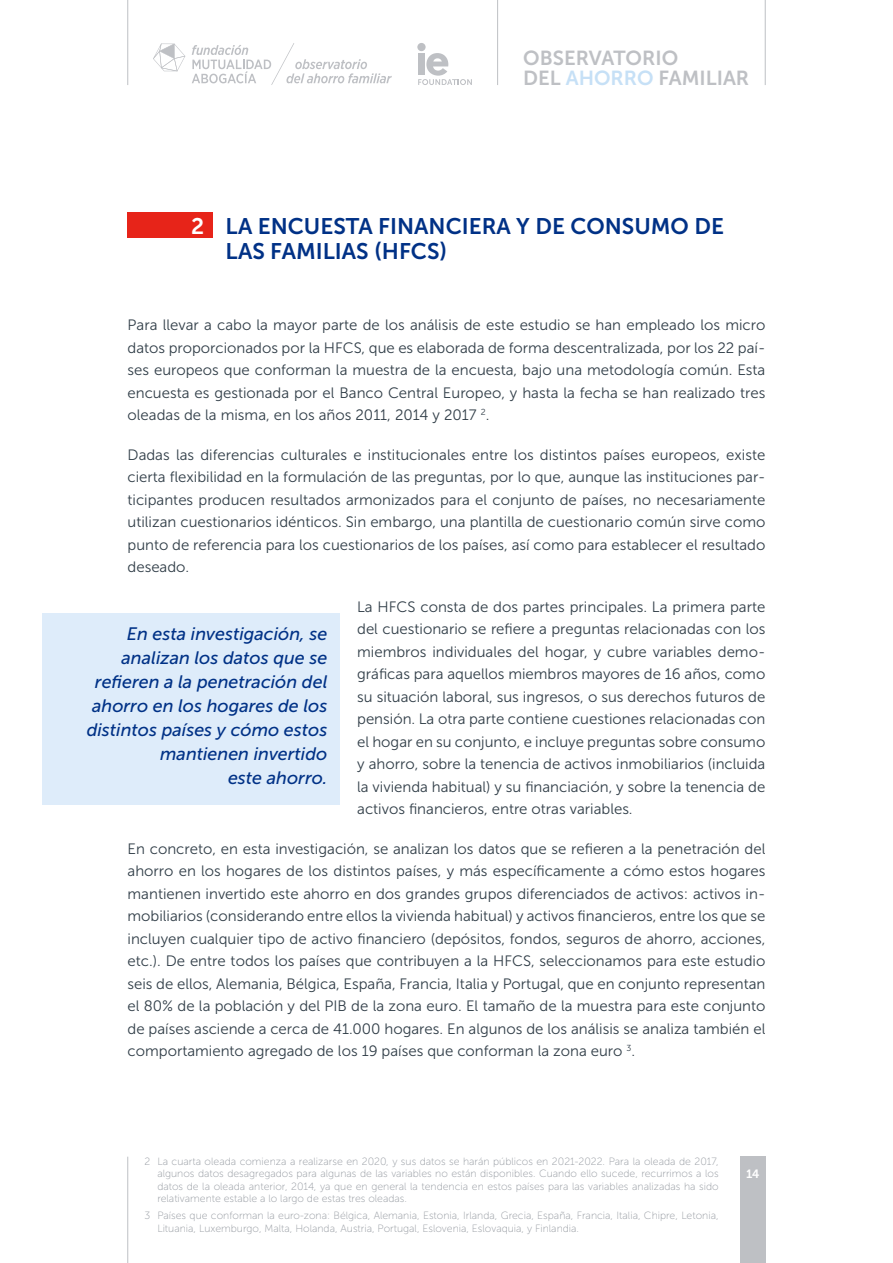
<style>
.page{position:relative;width:893px;height:1263px;background:#fff}
.page>*{position:absolute;margin:0;border:0;box-sizing:border-box;transform-origin:0 0}
.t1{font:22.5px/25.5px "Museo Sans 700";color:#003186}
.t2{font:22.5px "Museo Sans 700";color:#fff}
.t3{font:20.25px/19.5px "Museo Sans 700";color:#bec0c4}
.t4{font:italic 18px/24px "Museo Sans 500";color:#003186;text-align:right}
.t5{font:15px/22.5px "Museo Sans 300";color:#313e48;text-align:justify}
.t6{font:12px "Museo 700";color:#fff}
.t7{font:10.5px/12.6px "Museo Sans 100";color:#93989f;text-align:justify}
.s1{color:#c6e0f6}
</style>
<div class="page">
<div style="left:740px;top:1157px;width:25px;height:106px;background:#bec0c4"></div>
<hr style="left:127px;top:1157px;width:1px;height:106px;background:#bec0c4">
<div style="left:417px;top:43px;width:9px;height:8px;background:#bec0c4;border-radius:50%"></div>
<svg style="left:418px;top:53px;width:54px;height:32px"></svg>
<svg style="left:192px;top:43px;width:200px;height:42px"></svg>
<svg style="left:153px;top:44px;width:32px;height:27px"></svg>
<hr style="left:127px;top:0;width:1px;height:85px;background:#bec0c4">
<hr style="left:765px;top:0;width:1px;height:85px;background:#bec0c4">
<hr style="left:497px;top:0;width:1px;height:85px;background:#bec0c4">
<div style="left:43px;top:614px;width:297px;height:191px;background:#deecfa"></div>
<div style="left:128px;top:213px;width:85px;height:25px;background:#e72419"></div>
<h2 class="t3" style="left:523px;top:48px;width:227px">OBSERVATORIO<br>DEL <span class="s1">AHORRO</span> FAMILIAR</h2>
<p class="t2" style="left:191px;top:213px;width:15px">2</p>
<p class="t1" style="left:225px;top:213px;width:500px">LA ENCUESTA FINANCIERA Y DE CONSUMO DE<br>LAS FAMILIAS (HFCS)</p>
<p class="t5" style="left:128px;top:314px;width:639px">Para llevar a cabo la mayor parte de los análisis de este estudio se han empleado los micro datos proporcionados por la HFCS, que es elaborada de forma descentralizada, por los 22 paí&shy;ses europeos que conforman la muestra de la encuesta, bajo una metodología común. Esta encuesta es gestionada por el Banco Central Europeo, y hasta la fecha se han realizado tres oleadas de la misma, en los años 2011, 2014 y 2017 <sup>2</sup>.</p>
<p class="t5" style="left:128px;top:443px;width:639px">Dadas las diferencias culturales e institucionales entre los distintos países europeos, existe cierta flexibilidad en la formulación de las preguntas, por lo que, aunque las instituciones par&shy;ticipantes producen resultados armonizados para el conjunto de países, no necesariamente utilizan cuestionarios idénticos. Sin embargo, una plantilla de cuestionario común sirve como punto de referencia para los cuestionarios de los países, así como para establecer el resultado deseado.</p>
<p class="t5" style="left:357px;top:595px;width:410px">La HFCS consta de dos partes principales. La primera parte del cuestionario se refiere a preguntas relacionadas con los miembros individuales del hogar, y cubre variables demo&shy;gráficas para aquellos miembros mayores de 16 años, como su situación laboral, sus ingresos, o sus derechos futuros de pensión. La otra parte contiene cuestiones relacionadas con el hogar en su conjunto, e incluye preguntas sobre consumo y ahorro, sobre la tenencia de activos inmobiliarios (incluida la vivienda habitual) y su financiación, y sobre la tenencia de activos financieros, entre otras variables.</p>
<p class="t5" style="left:128px;top:837px;width:639px">En concreto, en esta investigación, se analizan los datos que se refieren a la penetración del ahorro en los hogares de los distintos países, y más específicamente a cómo estos hogares mantienen invertido este ahorro en dos grandes grupos diferenciados de activos: activos in&shy;mobiliarios (considerando entre ellos la vivienda habitual) y activos financieros, entre los que se incluyen cualquier tipo de activo financiero (depósitos, fondos, seguros de ahorro, acciones, etc.). De entre todos los países que contribuyen a la HFCS, seleccionamos para este estudio seis de ellos, Alemania, Bélgica, España, Francia, Italia y Portugal, que en conjunto representan el 80% de la población y del PIB de la zona euro. El tamaño de la muestra para este conjunto de países asciende a cerca de 41.000 hogares. En algunos de los análisis se analiza también el comportamiento agregado de los 19 países que conforman la zona euro <sup>3</sup>.</p>
<p class="t4" style="left:87px;top:622px;width:242px">En esta investigación, se analizan los datos que se refieren a la penetración del ahorro en los hogares de los distintos países y cómo estos mantienen invertido<br>este ahorro.</p>
<p class="t7" style="left:157px;top:1155px;width:563px;text-indent:-13px">2 La cuarta oleada comienza a realizarse en 2020, y sus datos se harán públicos en 2021-2022. Para la oleada de 2017, algunos datos desagregados para algunas de las variables no están disponibles. Cuando ello sucede, recurrimos a los datos de la oleada anterior, 2014, ya que en general la tendencia en estos países para las variables analizadas ha sido relativamente estable a lo largo de estas tres oleadas.</p>
<p class="t7" style="left:157px;top:1209px;width:563px;text-indent:-13px">3 Países que conforman la euro-zona: Bélgica, Alemania, Estonia, Irlanda, Grecia, España, Francia, Italia, Chipre, Letonia,<br>Lituania, Luxemburgo, Malta, Holanda, Austria, Portugal, Eslovenia, Eslovaquia, y Finlandia.</p>
<p class="t6" style="left:746px;top:1167px;width:15px">14</p>
</div>
